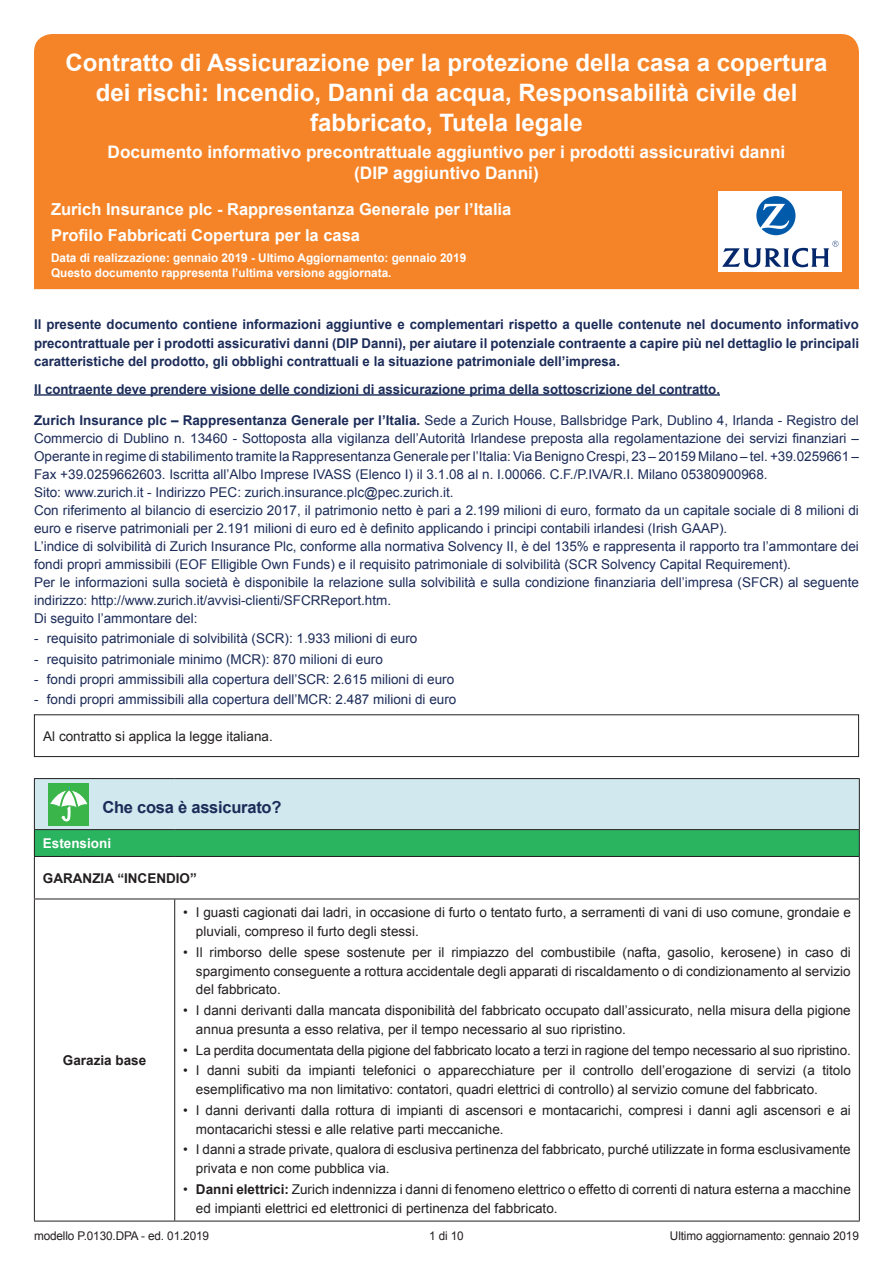
<style>
.page{position:relative;width:893px;height:1263px;background:#fff}
.page>*{position:absolute;margin:0;border:0;box-sizing:border-box;transform-origin:0 0}
.t1{font:700 24px/30px "Arial";color:#fff;text-align:center}
.t2{font:700 17.25px/21px "Arial";color:#fff;text-align:center}
.t3{font:700 16.5px/26.4px "Arial";color:#fff}
.t4{font:700 16.5px "Arial";letter-spacing:-.015em;color:#1c2c59}
.t5{font:13.5px/18px "Arial";color:#1c2c59}
.t6{font:13.5px/18.8px "Arial";color:#231f20}
.t7{font:700 13.5px/18.8px "Arial";color:#1c2c59;text-align:justify}
.t8{font:700 13.5px "Arial";color:#231f20}
.t9{font:700 13.5px "Arial";color:#fff}
.t10{font:700 12px/15px "Arial";color:#fff}
.t11{font:12px "Arial";letter-spacing:-.01em;color:#231f20}
.s1{font-weight:700}
</style>
<div class="page">
<div style="left:34px;top:778px;width:825px;height:52px;background:#d0e8ee"></div>
<div style="left:34px;top:830px;width:825px;height:26px;background:#2bb45f"></div>
<hr style="left:34px;top:778px;width:141px;height:1px;background:#231f20">
<hr style="left:34px;top:779px;width:1px;height:50px;background:#231f20">
<hr style="left:175px;top:778px;width:685px;height:1px;background:#231f20">
<hr style="left:859px;top:779px;width:1px;height:50px;background:#231f20">
<hr style="left:34px;top:829px;width:141px;height:1px;background:#231f20">
<svg style="left:34px;top:830px;width:1px;height:26px"></svg>
<hr style="left:175px;top:829px;width:685px;height:1px;background:#231f20">
<svg style="left:859px;top:830px;width:1px;height:26px"></svg>
<hr style="left:34px;top:856px;width:141px;height:1px;background:#231f20">
<hr style="left:34px;top:857px;width:1px;height:41px;background:#231f20">
<hr style="left:175px;top:856px;width:685px;height:1px;background:#231f20">
<hr style="left:859px;top:857px;width:1px;height:41px;background:#231f20">
<hr style="left:34px;top:898px;width:141px;height:1px;background:#231f20">
<hr style="left:34px;top:899px;width:1px;height:322px;background:#231f20">
<hr style="left:175px;top:898px;width:685px;height:1px;background:#231f20">
<hr style="left:174px;top:899px;width:1px;height:322px;background:#231f20">
<hr style="left:859px;top:899px;width:1px;height:322px;background:#231f20">
<hr style="left:34px;top:1221px;width:141px;height:1px;background:#231f20">
<hr style="left:175px;top:1221px;width:685px;height:1px;background:#231f20">
<div style="left:48px;top:783px;width:41px;height:42px;background:#3ab54a"></div>
<svg style="left:50px;top:786px;width:38px;height:35px"></svg>
<div style="left:34px;top:714px;width:825px;height:43px;border:1px solid #231f20"></div>
<hr style="left:34px;top:394px;width:686px;height:2px;background:#1c2c59">
<div style="left:34px;top:34px;width:825px;height:255px;background:#f58429"></div>
<div style="left:719px;top:191px;width:123px;height:81px;background:#fff"></div>
<svg style="left:756px;top:196px;width:39px;height:39px"></svg>
<svg style="left:722px;top:241px;width:116px;height:26px"></svg>
<h1 class="t1" style="left:65px;top:48px;width:763px">Contratto di Assicurazione per la protezione della casa a copertura dei rischi: Incendio, Danni da acqua, Responsabilità civile del fabbricato, Tutela legale</h1>
<p class="t2" style="left:108px;top:142px;width:679px">Documento informativo precontrattuale aggiuntivo per i prodotti assicurativi danni (DIP aggiuntivo Danni)</p>
<p class="t3" style="left:51px;top:197px;width:462px">Zurich Insurance plc - Rappresentanza Generale per l’Italia<br>Profilo Fabbricati Copertura per la casa</p>
<p class="t10" style="left:51px;top:250px;width:417px">Data di realizzazione: gennaio 2019 - Ultimo Aggiornamento: gennaio 2019<br>Questo documento rappresenta l’ultima versione aggiornata.</p>
<p class="t7" style="left:34px;top:315px;width:826px">Il presente documento contiene informazioni aggiuntive e complementari rispetto a quelle contenute nel documento informativo precontrattuale per i prodotti assicurativi danni (DIP Danni), per aiutare il potenziale contraente a capire più nel dettaglio le principali caratteristiche del prodotto, gli obblighi contrattuali e la situazione patrimoniale dell’impresa.</p>
<p class="t7" style="left:34px;top:380px;width:687px">Il contraente deve prendere visione delle condizioni di assicurazione prima della sottoscrizione del contratto.</p>
<p class="t5" style="left:34px;top:412px;width:826px"><span class="s1">Zurich Insurance plc – Rappresentanza Generale per l’Italia.</span> Sede a Zurich House, Ballsbridge Park, Dublino 4, Irlanda - Registro del Commercio di Dublino n. 13460 - Sottoposta alla vigilanza dell’Autorità Irlandese preposta alla regolamentazione dei servizi finanziari – Operante in regime di stabilimento tramite la Rappresentanza Generale per l’Italia: Via Benigno Crespi, 23 – 20159 Milano – tel. +39.0259661 – Fax +39.0259662603. Iscritta all’Albo Imprese IVASS (Elenco I) il 3.1.08 al n. I.00066. C.F./P.IVA/R.I. Milano 05380900968.<br>Sito: www.zurich.it - Indirizzo PEC: zurich.insurance.plc@pec.zurich.it.<br>Con riferimento al bilancio di esercizio 2017, il patrimonio netto è pari a 2.199 milioni di euro, formato da un capitale sociale di 8 milioni di euro e riserve patrimoniali per 2.191 milioni di euro ed è definito applicando i principi contabili irlandesi (Irish GAAP).<br>L’indice di solvibilità di Zurich Insurance Plc, conforme alla normativa Solvency II, è del 135% e rappresenta il rapporto tra l’ammontare dei fondi propri ammissibili (EOF Elligible Own Funds) e il requisito patrimoniale di solvibilità (SCR Solvency Capital Requirement).<br>Per le informazioni sulla società è disponibile la relazione sulla solvibilità e sulla condizione finanziaria dell’impresa (SFCR) al seguente indirizzo: http://www.zurich.it/avvisi-clienti/SFCRReport.htm.<br>Di seguito l’ammontare del:</p>
<p class="t5" style="left:34px;top:630px;width:385px">- requisito patrimoniale di solvibilità (SCR): 1.933 milioni di euro</p>
<p class="t5" style="left:34px;top:650px;width:350px">- requisito patrimoniale minimo (MCR): 870 milioni di euro</p>
<p class="t5" style="left:34px;top:670px;width:422px">- fondi propri ammissibili alla copertura dell’SCR: 2.615 milioni di euro</p>
<p class="t5" style="left:34px;top:690px;width:424px">- fondi propri ammissibili alla copertura dell’MCR: 2.487 milioni di euro</p>
<p class="t6" style="left:43px;top:727px;width:231px">Al contratto si applica la legge italiana.</p>
<p class="t4" style="left:102px;top:797px;width:181px">Che cosa è assicurato?</p>
<p class="t9" style="left:43px;top:834px;width:70px">Estensioni</p>
<p class="t8" style="left:43px;top:869px;width:155px">GARANZIA “INCENDIO”</p>
<p class="t8" style="left:63px;top:1051px;width:85px">Garazia base</p>
<p class="t6" style="left:196px;top:903px;width:656px;text-indent:-13px">• I guasti cagionati dai ladri, in occasione di furto o tentato furto, a serramenti di vani di uso comune, grondaie e pluviali, compreso il furto degli stessi.</p>
<p class="t6" style="left:196px;top:943px;width:656px;text-align:justify;text-indent:-13px">• Il rimborso delle spese sostenute per il rimpiazzo del combustibile (nafta, gasolio, kerosene) in caso di spargimento conseguente a rottura accidentale degli apparati di riscaldamento o di condizionamento al servizio del fabbricato.</p>
<p class="t6" style="left:196px;top:1001px;width:656px;text-indent:-13px">• I danni derivanti dalla mancata disponibilità del fabbricato occupato dall’assicurato, nella misura della pigione annua presunta a esso relativa, per il tempo necessario al suo ripristino.</p>
<p class="t6" style="left:183px;top:1040px;width:669px">• La perdita documentata della pigione del fabbricato locato a terzi in ragione del tempo necessario al suo ripristino.</p>
<p class="t6" style="left:196px;top:1061px;width:656px;text-indent:-13px">• I danni subiti da impianti telefonici o apparecchiature per il controllo dell’erogazione di servizi (a titolo esemplificativo ma non limitativo: contatori, quadri elettrici di controllo) al servizio comune del fabbricato.</p>
<p class="t6" style="left:196px;top:1101px;width:656px;text-indent:-13px">• I danni derivanti dalla rottura di impianti di ascensori e montacarichi, compresi i danni agli ascensori e ai montacarichi stessi e alle relative parti meccaniche.</p>
<p class="t6" style="left:196px;top:1140px;width:656px;text-indent:-13px">• I danni a strade private, qualora di esclusiva pertinenza del fabbricato, purché utilizzate in forma esclusivamente privata e non come pubblica via.</p>
<p class="t6" style="left:196px;top:1180px;width:656px;text-indent:-13px">• <span class="s1">Danni elettrici:</span> Zurich indennizza i danni di fenomeno elettrico o effetto di correnti di natura esterna a macchine ed impianti elettrici ed elettronici di pertinenza del fabbricato.</p>
<p class="t11" style="left:34px;top:1228px;width:177px">modello P.0130.DPA - ed. 01.2019</p>
<p class="t11" style="left:429px;top:1228px;width:36px">1 di 10</p>
<p class="t11" style="left:670px;top:1228px;width:190px">Ultimo aggiornamento: gennaio 2019</p>
</div>
